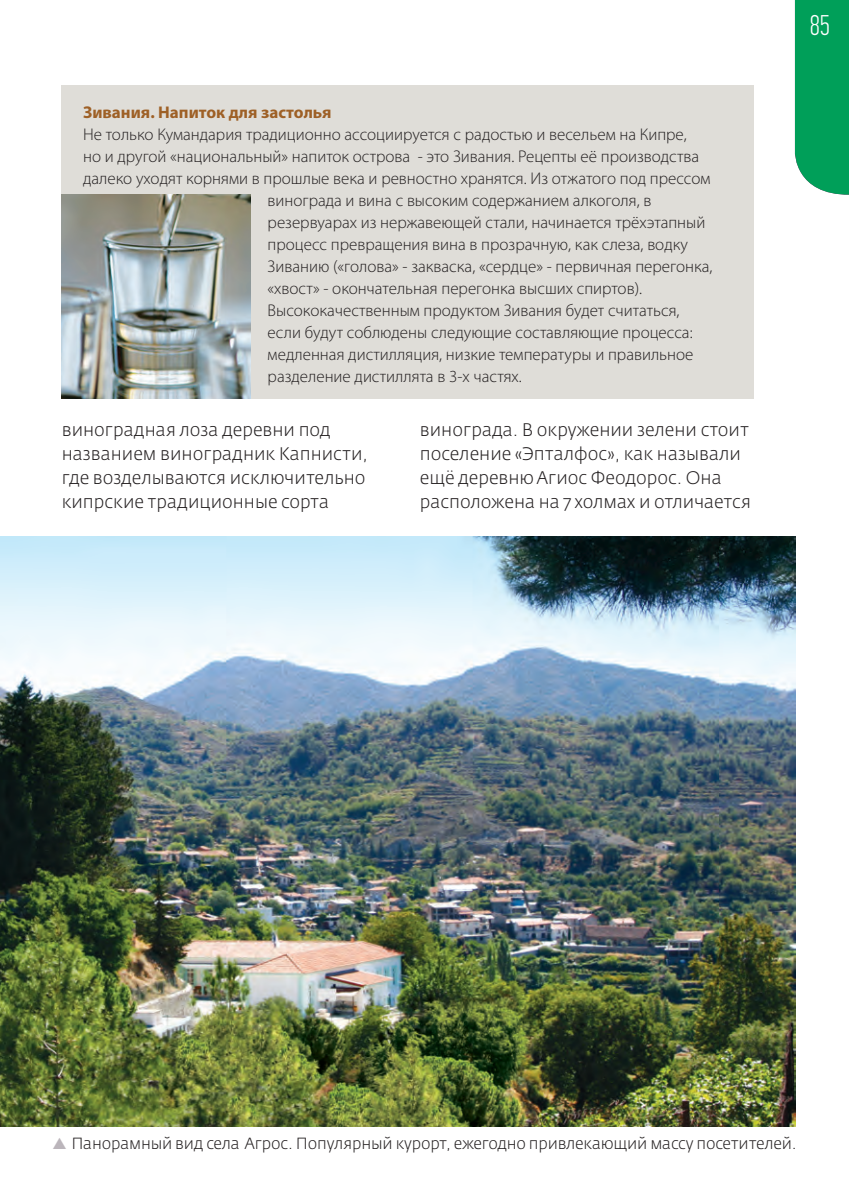
<style>
.page{position:relative;width:849px;height:1195px;background:#fff}
.page>*{position:absolute;margin:0;border:0;box-sizing:border-box;transform-origin:0 0}
.t1{font:300 condensed 28px "CF Din";color:#fff}
.t2{font:300 18px/24px "Fedra Sans Pro";color:#231f20}
.t3{font:300 17px "Myriad Pro";color:#231f20}
.t4{font:700 17px "Myriad Pro";color:#9e6026}
.t5{font:300 16px "Fedra Sans Pro";letter-spacing:-.01em;color:#231f20}
.s1{color:#bbb5bb}
</style>
<div class="page">
<img style="left:0;top:537px;width:795px;height:589px">
<div style="left:62px;top:86px;width:691px;height:313px;background:#dfddd8"></div>
<img style="left:62px;top:195px;width:188px;height:204px">
<div style="left:794px;top:0;width:55px;height:195px;background:#009f59"></div>
<p class="t4" style="left:83px;top:101px;width:250px">Зивания. Напиток для застолья</p>
<p class="t3" style="left:83px;top:124px;width:605px">Не только Кумандария традиционно ассоциируется с радостью и весельем на Кипре,</p>
<p class="t3" style="left:83px;top:146px;width:617px">но и другой «национальный» напиток острова - это Зивания. Рецепты её производства</p>
<p class="t3" style="left:83px;top:168px;width:628px">далеко уходят корнями в прошлые века и ревностно хранятся. Из отжатого под прессом</p>
<p class="t3" style="left:267px;top:190px;width:385px">винограда и вина с высоким содержанием алкоголя, в</p>
<p class="t3" style="left:267px;top:212px;width:439px">резервуарах из нержавеющей стали, начинается трёхэтапный</p>
<p class="t3" style="left:267px;top:234px;width:421px">процесс превращения вина в прозрачную, как слеза, водку</p>
<p class="t3" style="left:267px;top:256px;width:446px">Зиванию («голова» - закваска, «сердце» - первичная перегонка,</p>
<p class="t3" style="left:267px;top:278px;width:376px">«хвост» - окончательная перегонка высших спиртов).</p>
<p class="t3" style="left:267px;top:300px;width:413px">Высококачественным продуктом Зивания будет считаться,</p>
<p class="t3" style="left:267px;top:322px;width:426px">если будут соблюдены следующие составляющие процесса:</p>
<p class="t3" style="left:267px;top:344px;width:427px">медленная дистилляция, низкие температуры и правильное</p>
<p class="t3" style="left:267px;top:366px;width:255px">разделение дистиллята в 3-х частях.</p>
<p class="t2" style="left:62px;top:417px;width:307px">виноградная лоза деревни под названием виноградник Капнисти, где возделываются исключительно кипрские традиционные сорта</p>
<p class="t2" style="left:420px;top:417px;width:332px">винограда. В окружении зелени стоит поселение «Эпталфос», как называли ещё деревню Агиос Феодорос. Она расположена на 7 холмах и отличается</p>
<h1 class="t1" style="left:809px;top:10px;width:22px">85</h1>
<p class="t5" style="left:53px;top:1133px;width:745px"><span class="s1">▲</span> Панорамный вид села Агрос. Популярный курорт, ежегодно привлекающий массу посетителей.</p>
</div>
